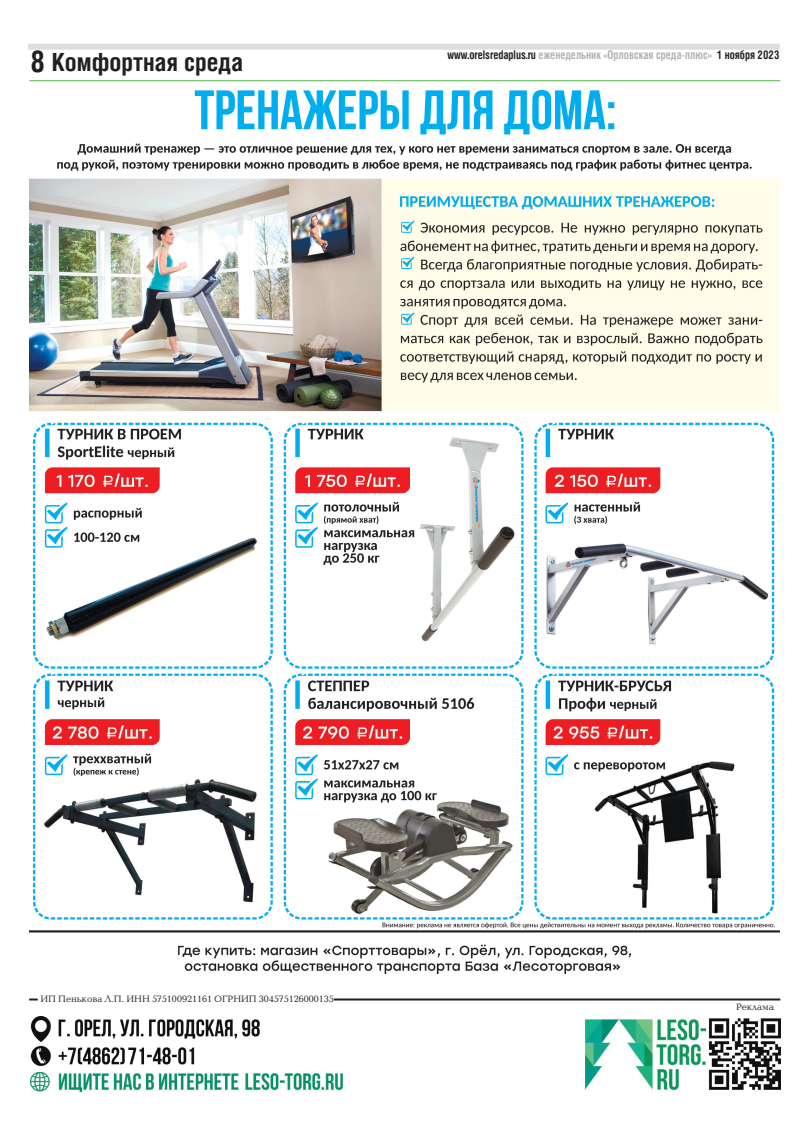
<style>
.page{position:relative;width:808px;height:1134px;background:#fff}
.page>*{position:absolute;margin:0;border:0;box-sizing:border-box;transform-origin:0 0}
.t1{font:30px "Helios Cond Bold 7";color:#231f20}
.t2{font:25px "Helios Cond Bold 7";color:#231f20}
.t3{font:12px "Helios Cond Bold 7";color:#b2b3b7;scale:.9 1}
.t4{font:9.5px "Baltica C7";color:#231f20}
.s1{color:#231f20}
</style>
<div class="page">
<div style="left:28px;top:44px;width:752px;height:6px;background:#dcdddf"></div>
<hr style="left:29px;top:80px;width:751px;height:1px;background:#51b948">
<img style="left:30px;top:1019px;width:676px;height:73px">
<img style="left:32px;top:1016px;width:260px;height:55px">
<img style="left:708px;top:1018px;width:72px;height:72px">
<hr style="left:29px;top:998px;width:751px;height:2px;background:#231f20">
<img style="left:29px;top:90px;width:750px;height:883px">
<div style="left:38px;top:994px;width:296px;height:10px;background:#fff"></div>
<h1 class="t1" style="left:30px;top:44px;width:17px">8</h1>
<p class="t3" style="left:447px;top:48px;width:370px"><span class="s1">www.orelsredaplus.ru</span> еженедельник «Орловская среда-плюс» <span class="s1">1 ноября 2023</span></p>
<h2 class="t2" style="left:52px;top:47px;width:193px">Комфортная среда</h2>
<p class="t4" style="left:41px;top:994px;width:295px">ИП Пенькова Л.П. ИНН 575100921161 ОГРНИП 304575126000135</p>
<p class="t4" style="left:736px;top:1001px;width:39px">Реклама</p>
<p class="t4" style="left:737px;top:1002px;width:39px">Реклама</p>
</div>
